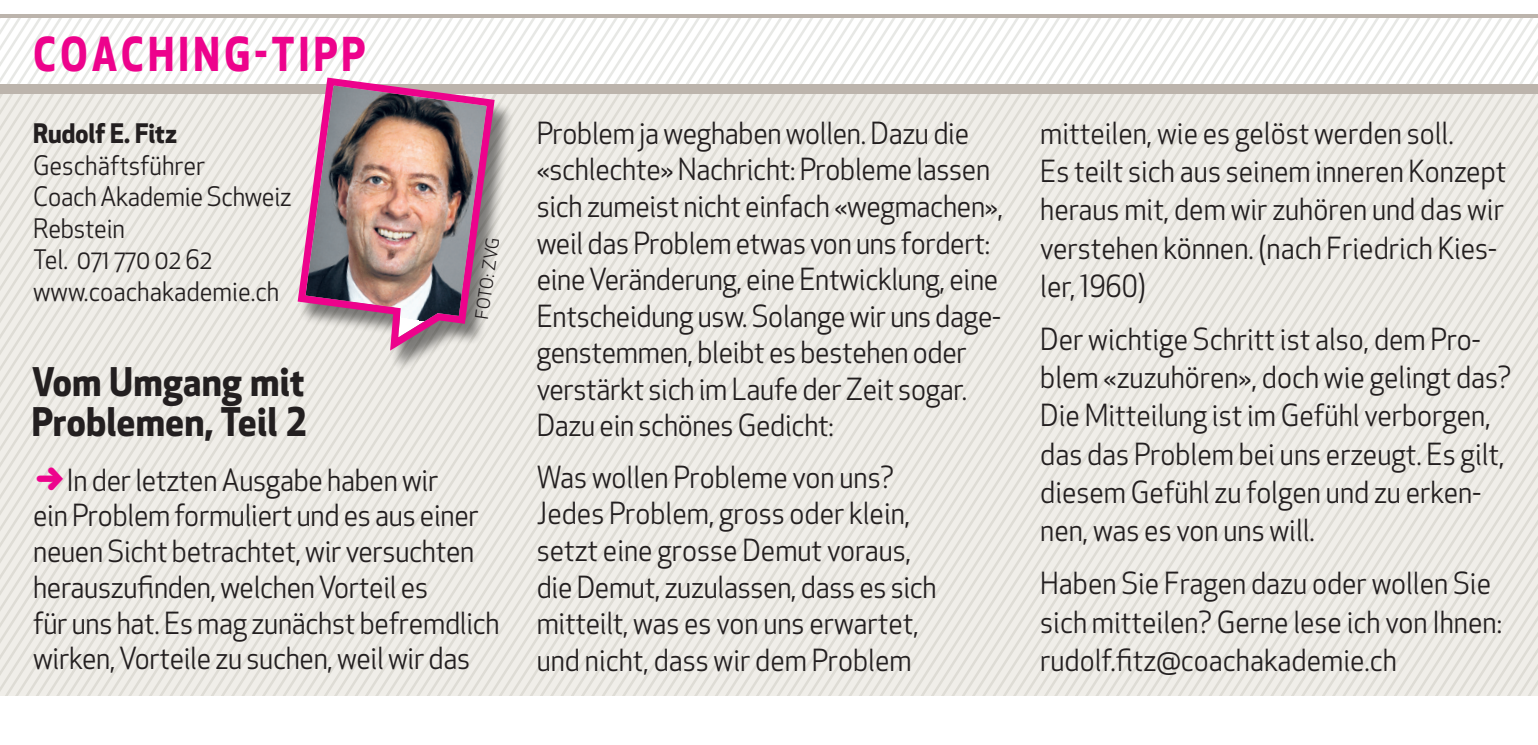
<style>
.page{position:relative;width:1538px;height:745px;background:#fff}
.page>*{position:absolute;margin:0;border:0;box-sizing:border-box;transform-origin:0 0}
.t1{font:700 45.5px "Apex New";letter-spacing:.1em;color:#ed028c;scale:.9 1}
.t2{font:700 38.5px/39.2px "Apex New";letter-spacing:.01em;color:#231f20;scale:.95 1}
.t3{font:29.75px/36.4px "Apex New";letter-spacing:-.01em;color:#231f20;scale:.95 1}
.t4{font:26.25px/31.5px "Apex New";color:#231f20;scale:.95 1}
.t5{font:700 26.25px "Apex New";color:#231f20;scale:.95 1}
.t6{font:17.5px "Apex New";color:#231f20}
.s1{font-family:"FF Dingbitts Arrows One";font-size:42px;color:#ed028c}
</style>
<div class="page">
<div style="left:0;top:90px;width:1538px;height:604px;background:#e7e3db;opacity:.6"></div>
<div style="left:0;top:14px;width:1538px;height:79px;background:#fff;opacity:.5"></div>
<hr style="left:0;top:14px;width:1538px;height:4px;background:#bcb4ac">
<div style="left:0;top:84px;width:1538px;height:9px;background:#bcb4ac"></div>
<img style="left:282px;top:66px;width:245px;height:326px">
<img style="left:298px;top:77px;width:197px;height:273px">
<h1 class="t1" style="left:33px;top:37px;width:371px">COACHING-TIPP</h1>
<p class="t5" style="left:33px;top:123px;width:153px">Rudolf E. Fitz</p>
<p class="t4" style="left:33px;top:152px;width:273px">Geschäftsführer<br>Coach Akademie Schweiz<br>Rebstein<br>Tel. 071 770 02 62 www.coachakademie.ch</p>
<p class="t6" style="left:475px;top:318px;width:84px;rotate:-82deg">FOTO: ZVG</p>
<p class="t2" style="left:32px;top:367px;width:292px">Vom Umgang mit<br>Problemen, Teil 2</p>
<p class="t3" style="left:33px;top:465px;width:493px"><span class="s1">D</span>In der letzten Ausgabe haben wir<br>ein Problem formuliert und es aus einer neuen Sicht betrachtet, wir versuchten herauszufinden, welchenVorteil es<br>für uns hat. Es mag zunächst befremdlich wirken,Vorteile zu suchen, weil wir das</p>
<p class="t3" style="left:537px;top:118px;width:492px">Problem ja weghaben wollen. Dazu die «schlechte» Nachricht: Probleme lassen sich zumeist nicht einfach «wegmachen», weil das Problem etwas von uns fordert: eineVeränderung, eine Entwicklung, eine Entscheidung usw. Solange wir uns dage&shy;genstemmen, bleibt es bestehen oder verstärkt sich im Laufe der Zeit sogar.<br>Dazu ein schönes Gedicht:</p>
<p class="t3" style="left:537px;top:462px;width:423px">Was wollen Probleme von uns?<br>Jedes Problem, gross oder klein, setzt eine grosse Demut voraus, die Demut, zuzulassen, dass es sich mitteilt, was es von uns erwartet, und nicht, dass wir dem Problem</p>
<p class="t3" style="left:1040px;top:117px;width:492px;line-height:38.1px">mitteilen, wie es gelöst werden soll.<br>Es teilt sich aus seinem inneren Konzept heraus mit, dem wir zuhören und das wir verstehen können. (nach Friedrich Kies&shy;ler, 1960)</p>
<p class="t3" style="left:1040px;top:323px;width:498px;line-height:38.1px">Der wichtige Schritt ist also, dem Pro&shy;blem «zuzuhören», doch wie gelingt das?<br>Die Mitteilung ist im Gefühl verborgen, das das Problem bei uns erzeugt. Es gilt, diesem Gefühl zu folgen und zu erken&shy;nen, was es von uns will.</p>
<p class="t3" style="left:1040px;top:567px;width:488px;line-height:38.1px">Haben Sie Fragen dazu oder wollen Sie sich mitteilen? Gerne lese ich von Ihnen: rudolf.fitz@coachakademie.ch</p>
</div>
